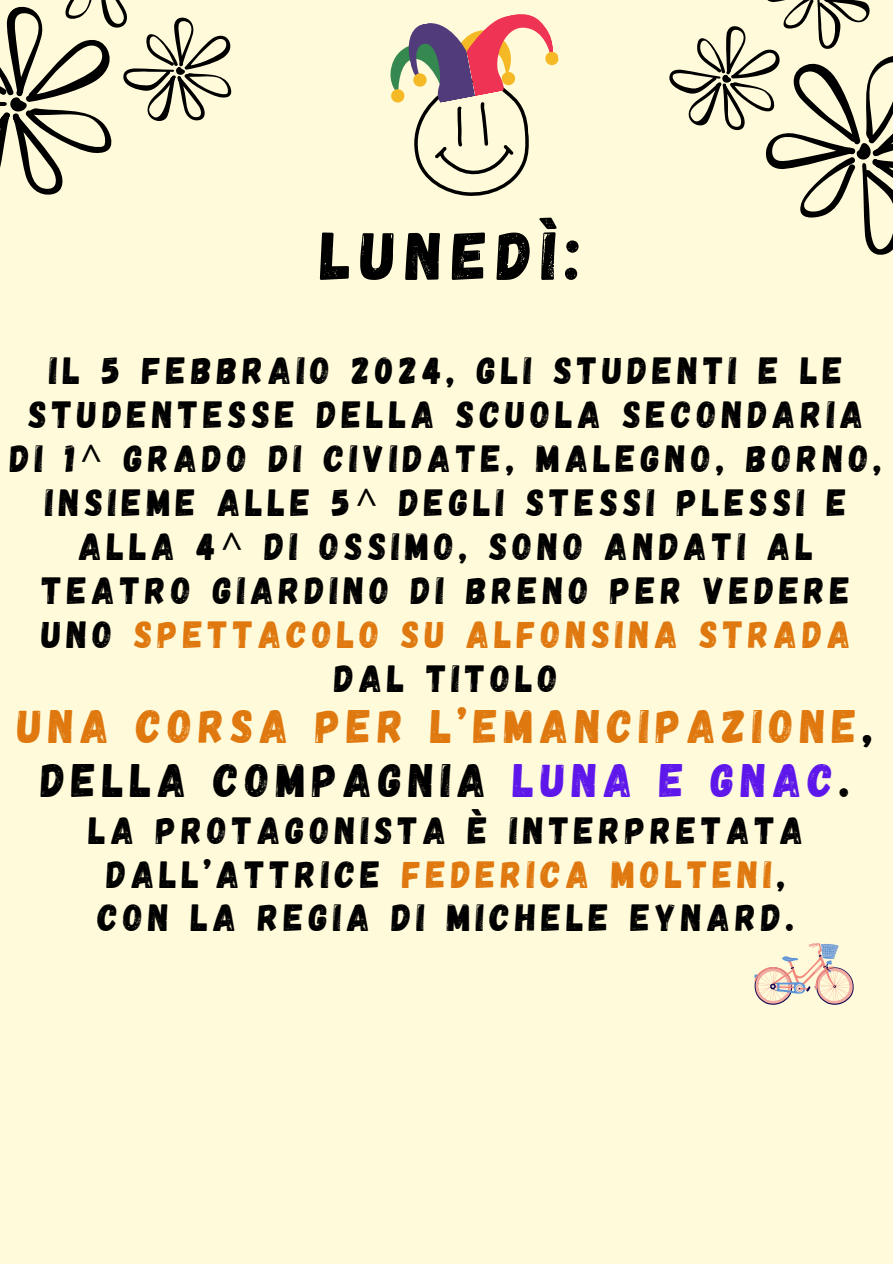
<style>
.page{position:relative;width:893px;height:1264px;background:#fff}
.page>*{position:absolute;margin:0;border:0;box-sizing:border-box;transform-origin:0 0}
.t1{font:67.95px "Gagalin";letter-spacing:.14em;color:#000}
.t2{font:46.95px/54px "Gagalin";letter-spacing:.14em;color:#df780e;text-align:center}
.t3{font:37.95px/43.8px "Gagalin";letter-spacing:.14em;color:#000;text-align:center}
.s1{font-family:"Noto Sans"}
.s2{color:#df780e}
.s3{color:#000}
.s4{color:#5e17eb}
</style>
<div class="page">
<div style="left:0;top:0;width:892px;height:1263px;background:#fffbda"></div>
<svg style="left:0;top:0;width:232px;height:195px"></svg>
<svg style="left:669px;top:0;width:223px;height:255px"></svg>
<svg style="left:390px;top:14px;width:169px;height:182px"></svg>
<svg style="left:754px;top:943px;width:100px;height:61px"></svg>
<p class="t1" style="left:320px;top:212px;width:262px">LUNEDÌ:</p>
<p class="t3" style="left:10px;top:347px;width:873px">IL 5 FEBBRAIO 2024, GLI STUDENTI E LE<br>STUDENTESSE DELLA SCUOLA SECONDARIA<br>DI 1<span class="s1">^</span> GRADO DI CIVIDATE, MALEGNO, BORNO,<br>INSIEME ALLE 5<span class="s1">^</span> DEGLI STESSI PLESSI E<br>ALLA 4<span class="s1">^</span> DI OSSIMO, SONO ANDATI AL<br>TEATRO GIARDINO DI BRENO PER VEDERE<br>UNO <span class="s2">SPETTACOLO SU ALFONSINA STRADA<br></span>DAL TITOLO</p>
<p class="t2" style="left:18px;top:697px;width:857px">UNA CORSA PER L’EMANCIPAZIONE<span class="s3">,<br>DELLA COMPAGNIA</span> <span class="s4">LUNA E GNAC</span><span class="s3">.</span></p>
<p class="t3" style="left:89px;top:806px;width:715px">LA PROTAGONISTA È INTERPRETATA<br>DALL’ATTRICE <span class="s2">FEDERICA MOLTENI</span>,</p>
<p class="t3" style="left:98px;top:894px;width:698px">CON LA REGIA DI MICHELE EYNARD.</p>
</div>
